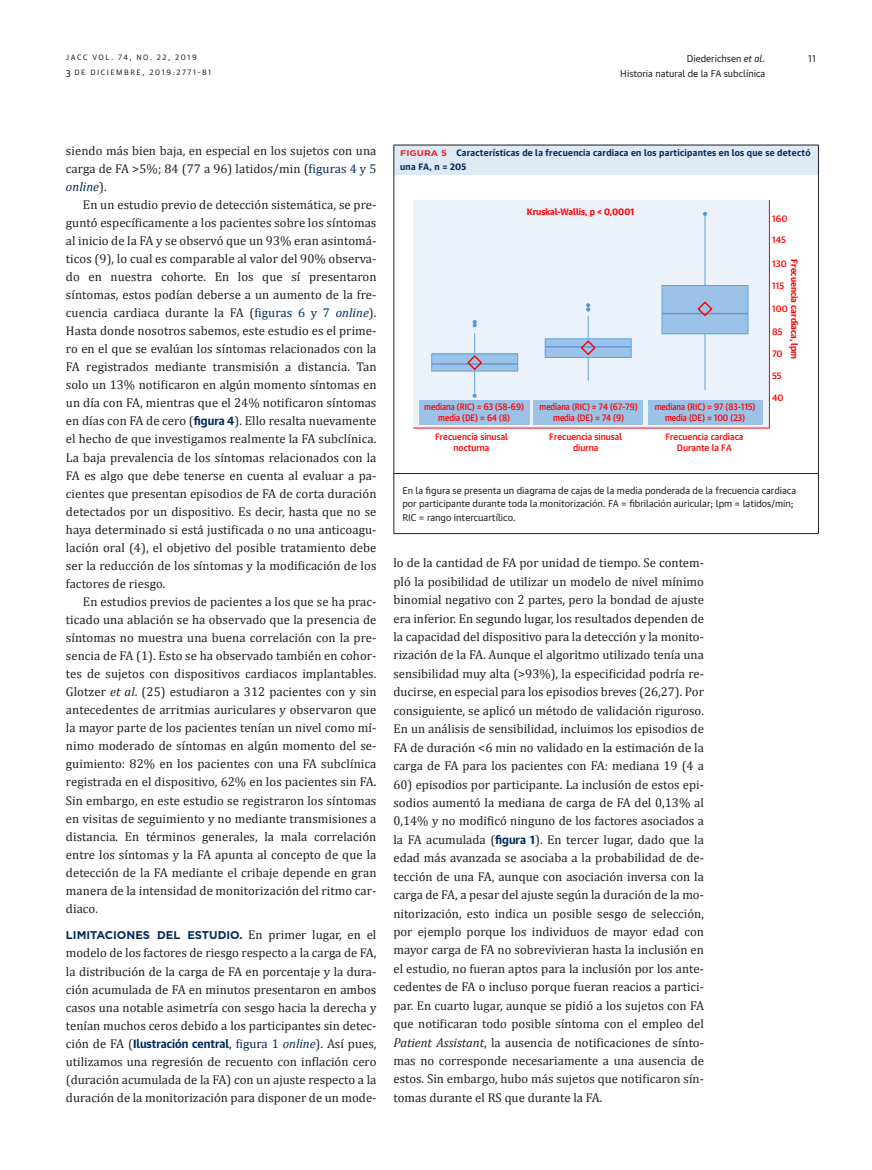
<style>
.page{position:relative;width:872px;height:1170px;background:#fff}
.page>*{position:absolute;margin:0;border:0;box-sizing:border-box;transform-origin:0 0}
.t1{font:12.75px/18px "Cambria";color:#221f1f;text-align:justify}
.t2{font:700 11.25px "Gotham";color:#002c5b}
.t3{font:9.45px/13.5px "Guardian Text Sans";color:#221f1f}
.t4{font:500 9px/10.8px "Guardian Text Sans";color:#f00;text-align:center;scale:.9 1}
.t5{font:500 9px/10.8px "Guardian Text Sans";color:#f00;text-align:center}
.t6{font:700 9px/13.5px "Guardian Text Sans";letter-spacing:.03em;color:#002c5b}
.t7{font:700 9px "Guardian Text Sans";color:#f00}
.t8{font:7.5px "Guardian Text Sans";letter-spacing:.205em;color:#221f1f}
.s1{font-style:italic}
.s2{font-size:9.45px}
.s3{color:#002c5b}
.s4{font-style:italic;color:#002c5b}
.s5{font-family:"Guardian Text Sans";font-weight:700;font-size:11.55px;color:#002c5b}
.s6{font-family:"Cambria";font-weight:400;font-size:12.75px;color:#221f1f}
.s7{font-family:"Gotham";font-size:8.25px;color:#e12a2c}
</style>
<div class="page">
<div style="left:394px;top:145px;width:424px;height:29px;background:#dee9f6"></div>
<hr style="left:393px;top:174px;width:1px;height:299px;background:#221f1f">
<hr style="left:818px;top:174px;width:1px;height:299px;background:#221f1f">
<hr style="left:393px;top:473px;width:426px;height:1px;background:#221f1f">
<hr style="left:393px;top:474px;width:1px;height:59px;background:#221f1f">
<hr style="left:818px;top:474px;width:1px;height:59px;background:#221f1f">
<hr style="left:393px;top:533px;width:426px;height:1px;background:#221f1f">
<svg style="left:393px;top:146px;width:1px;height:28px"></svg>
<hr style="left:393px;top:145px;width:426px;height:1px;background:#221f1f">
<svg style="left:818px;top:145px;width:1px;height:29px"></svg>
<div style="left:413px;top:200px;width:356px;height:228px;background:#ebf2fa"></div>
<hr style="left:769px;top:200px;width:1px;height:228px;background:#f00">
<hr style="left:704px;top:214px;width:1px;height:176px;background:#5ba5da">
<hr style="left:587px;top:316px;width:1px;height:64px;background:#5ba5da">
<hr style="left:474px;top:333px;width:1px;height:60px;background:#5ba5da">
<div style="left:647px;top:401px;width:115px;height:24px;background:#9cc2e7"></div>
<div style="left:533px;top:401px;width:110px;height:24px;background:#9cc2e7"></div>
<div style="left:419px;top:401px;width:110px;height:24px;background:#9cc2e7"></div>
<div style="left:662px;top:285px;width:86px;height:49px;background:#9cc2e7"></div>
<div style="left:661px;top:285px;width:87px;height:49px;border:1px solid #5ba5da"></div>
<hr style="left:662px;top:313px;width:86px;height:1px;background:#5f95dc">
<svg style="left:703px;top:212px;width:4px;height:4px"></svg>
<div style="left:432px;top:354px;width:85px;height:17px;background:#9cc2e7"></div>
<div style="left:431px;top:353px;width:87px;height:18px;border:1px solid #5ba5da"></div>
<hr style="left:432px;top:363px;width:85px;height:1px;background:#5f95dc">
<svg style="left:472px;top:393px;width:5px;height:5px"></svg>
<hr style="left:413px;top:427px;width:356px;height:1px;background:#f00">
<svg style="left:466px;top:300px;width:247px;height:71px"></svg>
<p class="t8" style="left:66px;top:53px;width:132px">JACC VOL. 74, NO. 22, 2019</p>
<p class="t3" style="left:687px;top:52px;width:80px">Diederichsen <span class="s1">et al.</span></p>
<p class="t3" style="left:808px;top:52px;width:9px">11</p>
<p class="t8" style="left:66px;top:68px;width:147px"><span class="s2">3</span> DE DICIEMBRE, 2019:2771-81</p>
<p class="t3" style="left:620px;top:67px;width:146px">Historia natural de la FA subclínica</p>
<p class="t1" style="left:66px;top:142px;width:312px">siendo más bien baja, en especial en los sujetos con una carga de FA &gt;5%; 84 (77 a 96) latidos/min (<span class="s3">figuras 4 y 5 </span><span class="s4">online</span>).</p>
<p class="t1" style="left:66px;top:195px;width:312px;text-indent:17px">En un estudio previo de detección sistemática, se pre&shy;guntó específicamente a los pacientes sobre los síntomas al inicio de la FA y se observó que un 93% eran asintomá&shy;ticos (9), lo cual es comparable al valor del 90% observa&shy;do en nuestra cohorte. En los que sí presentaron síntomas, estos podían deberse a un aumento de la fre&shy;cuencia cardiaca durante la FA (<span class="s3">figuras 6 y 7</span> <span class="s4">online</span>).<br>Hasta donde nosotros sabemos, este estudio es el prime&shy;ro en el que se evalúan los síntomas relacionados con la FA registrados mediante transmisión a distancia. Tan solo un 13% notificaron en algún momento síntomas en un día con FA, mientras que el 24% notificaron síntomas en días con FA de cero (<span class="s5">figura 4</span>). Ello resalta nuevamente el hecho de que investigamos realmente la FA subclínica.<br>La baja prevalencia de los síntomas relacionados con la FA es algo que debe tenerse en cuenta al evaluar a pa&shy;cientes que presentan episodios de FA de corta duración detectados por un dispositivo. Es decir, hasta que no se haya determinado si está justificada o no una anticoagu&shy;lación oral (4), el objetivo del posible tratamiento debe ser la reducción de los síntomas y la modificación de los factores de riesgo.</p>
<p class="t1" style="left:66px;top:593px;width:312px;text-indent:17px">En estudios previos de pacientes a los que se ha prac&shy;ticado una ablación se ha observado que la presencia de síntomas no muestra una buena correlación con la pre&shy;sencia de FA (1). Esto se ha observado también en cohor&shy;tes de sujetos con dispositivos cardiacos implantables.<br>Glotzer <span class="s1">et al</span>. (25) estudiaron a 312 pacientes con y sin antecedentes de arritmias auriculares y observaron que la mayor parte de los pacientes tenían un nivel como mí&shy;nimo moderado de síntomas en algún momento del se&shy;guimiento: 82% en los pacientes con una FA subclínica registrada en el dispositivo, 62% en los pacientes sin FA.<br>Sin embargo, en este estudio se registraron los síntomas en visitas de seguimiento y no mediante transmisiones a distancia. En términos generales, la mala correlación entre los síntomas y la FA apunta al concepto de que la detección de la FA mediante el cribaje depende en gran manera de la intensidad de monitorización del ritmo car&shy;diaco.</p>
<p class="t2" style="left:66px;top:928px;width:312px">LIMITACIONES DEL ESTUDIO. <span class="s6">En primer lugar, en el</span></p>
<p class="t1" style="left:66px;top:944px;width:312px">modelo de los factores de riesgo respecto a la carga de FA, la distribución de la carga de FA en porcentaje y la dura&shy;ción acumulada de FA en minutos presentaron en ambos casos una notable asimetría con sesgo hacia la derecha y tenían muchos ceros debido a los participantes sin detec&shy;ción de FA (<span class="s5">Ilustración central</span>, <span class="s3">figura 1</span> <span class="s4">online</span>). Así pues, utilizamos una regresión de recuento con inflación cero (duración acumulada de la FA) con un ajuste respecto a la duración de la monitorización para disponer de un mode-</p>
<p class="t6" style="left:400px;top:146px;width:412px"><span class="s7">FIGURA 5</span> Características de la frecuencia cardiaca en los participantes en los que se detectó una FA, n = 205</p>
<p class="t7" style="left:527px;top:207px;width:109px">Kruskal-Wallis, p &lt; 0,0001</p>
<p class="t5" style="left:772px;top:214px;width:17px">160</p>
<p class="t5" style="left:772px;top:235px;width:16px">145</p>
<p class="t7" style="left:798px;top:259px;width:101px;rotate:90deg">Frecuencia cardiaca, lpm</p>
<p class="t5" style="left:772px;top:258px;width:16px">130</p>
<p class="t5" style="left:772px;top:281px;width:14px">115</p>
<p class="t5" style="left:772px;top:303px;width:17px">100</p>
<p class="t5" style="left:772px;top:326px;width:12px">85</p>
<p class="t5" style="left:772px;top:348px;width:12px">70</p>
<p class="t5" style="left:772px;top:371px;width:11px">55</p>
<p class="t5" style="left:772px;top:393px;width:13px">40</p>
<p class="t4" style="left:424px;top:402px;width:112px">mediana (RIC) = 63 (58-69) media (DE) = 64 (8)</p>
<p class="t4" style="left:539px;top:402px;width:111px">mediana (RIC) = 74 (67-79) media (DE) = 74 (9)</p>
<p class="t4" style="left:654px;top:402px;width:113px">mediana (RIC) = 97 (83-115) media (DE) = 100 (23)</p>
<p class="t5" style="left:665px;top:432px;width:80px">Frecuencia cardiaca<br>Durante la FA</p>
<p class="t3" style="left:402px;top:483px;width:395px">En la figura se presenta un diagrama de cajas de la media ponderada de la frecuencia cardiaca por participante durante toda la monitorización. FA = fibrilación auricular; lpm = latidos/min;<br>RIC = rango intercuartílico.</p>
<p class="t5" style="left:435px;top:432px;width:74px">Frecuencia sinusal nocturna</p>
<p class="t5" style="left:549px;top:432px;width:74px">Frecuencia sinusal diurna</p>
<p class="t1" style="left:393px;top:553px;width:312px;line-height:18.5px">lo de la cantidad de FA por unidad de tiempo. Se contem&shy;pló la posibilidad de utilizar un modelo de nivel mínimo binomial negativo con 2 partes, pero la bondad de ajuste era inferior. En segundo lugar, los resultados dependen de la capacidad del dispositivo para la detección y la monito&shy;rización de la FA. Aunque el algoritmo utilizado tenía una sensibilidad muy alta (&gt;93%), la especificidad podría re&shy;ducirse, en especial para los episodios breves (26,27). Por consiguiente, se aplicó un método de validación riguroso.<br>En un análisis de sensibilidad, incluimos los episodios de FA de duración &lt;6 min no validado en la estimación de la carga de FA para los pacientes con FA: mediana 19 (4 a</p>
<p class="t1" style="left:393px;top:774px;width:312px;line-height:18.5px">60) episodios por participante. La inclusión de estos epi&shy;sodios aumentó la mediana de carga de FA del 0,13% al 0,14% y no modificó ninguno de los factores asociados a la FA acumulada (<span class="s5">figura 1</span>). En tercer lugar, dado que la edad más avanzada se asociaba a la probabilidad de de&shy;tección de una FA, aunque con asociación inversa con la carga de FA, a pesar del ajuste según la duración de la mo&shy;nitorización, esto indica un posible sesgo de selección, por ejemplo porque los individuos de mayor edad con mayor carga de FA no sobrevivieran hasta la inclusión en el estudio, no fueran aptos para la inclusión por los ante&shy;cedentes de FA o incluso porque fueran reacios a partici&shy;par. En cuarto lugar, aunque se pidió a los sujetos con FA que notificaran todo posible síntoma con el empleo del <span class="s1">Patient Assistant</span>, la ausencia de notificaciones de sínto&shy;mas no corresponde necesariamente a una ausencia de estos. Sin embargo, hubo más sujetos que notificaron sín&shy;tomas durante el RS que durante la FA.</p>
</div>
